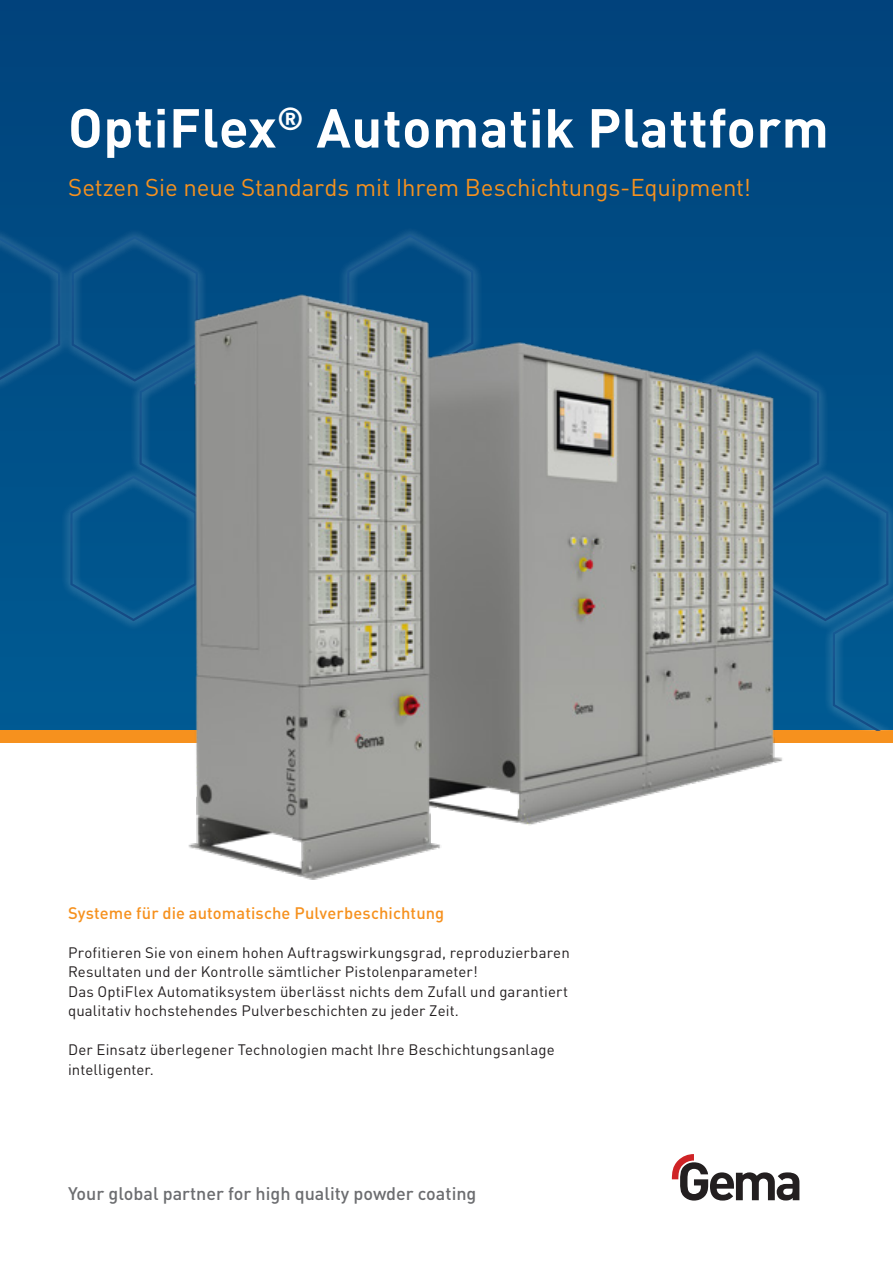
<style>
.page{position:relative;width:893px;height:1263px;background:#fff}
.page>*{position:absolute;margin:0;border:0;box-sizing:border-box;transform-origin:0 0}
.t1{font:700 54px "DIN Pro";letter-spacing:.01em;color:#fff}
.t2{font:24px "DIN Pro";letter-spacing:-.005em;color:#f6911e}
.t3{font:500 18px "DIN Pro";color:#6c6d70}
.t4{font:500 16.5px "DIN Pro";letter-spacing:.005em;color:#f6911e}
.t5{font:15px/19.5px "DIN Pro";letter-spacing:.01em;color:#231f20}
</style>
<div class="page">
<div style="left:0;top:0;width:893px;height:737px;background:#00467f"></div>
<div style="left:0;top:730px;width:893px;height:13px;background:#f6911e"></div>
<svg style="left:672px;top:1154px;width:127px;height:46px"></svg>
<div style="left:0;top:226px;width:893px;height:504px;background:#00538b"></div>
<svg style="left:0;top:236px;width:60px;height:146px"></svg>
<svg style="left:70px;top:235px;width:823px;height:495px"></svg>
<img style="left:163px;top:261px;width:634px;height:619px">
<h1 class="t1" style="left:68px;top:83px;width:762px">OptiFlex<sup>®</sup> Automatik Plattform</h1>
<h2 class="t2" style="left:68px;top:169px;width:685px">Setzen Sie neue Standards mit Ihrem Beschichtungs-Equipment!</h2>
<p class="t4" style="left:68px;top:899px;width:378px">Systeme für die automatische Pulverbeschichtung</p>
<p class="t5" style="left:68px;top:941px;width:503px">Profitieren Sie von einem hohen Auftragswirkungsgrad, reproduzierbaren Resultaten und der Kontrolle sämtlicher Pistolenparameter!<br>Das OptiFlex Automatiksystem überlässt nichts dem Zufall und garantiert qualitativ hochstehendes Pulverbeschichten zu jeder Zeit.</p>
<p class="t5" style="left:68px;top:1038px;width:488px">Der Einsatz überlegener Technologien macht Ihre Beschichtungsanlage intelligenter.</p>
<p class="t3" style="left:68px;top:1179px;width:410px">Your global partner for high quality powder coating</p>
</div>
